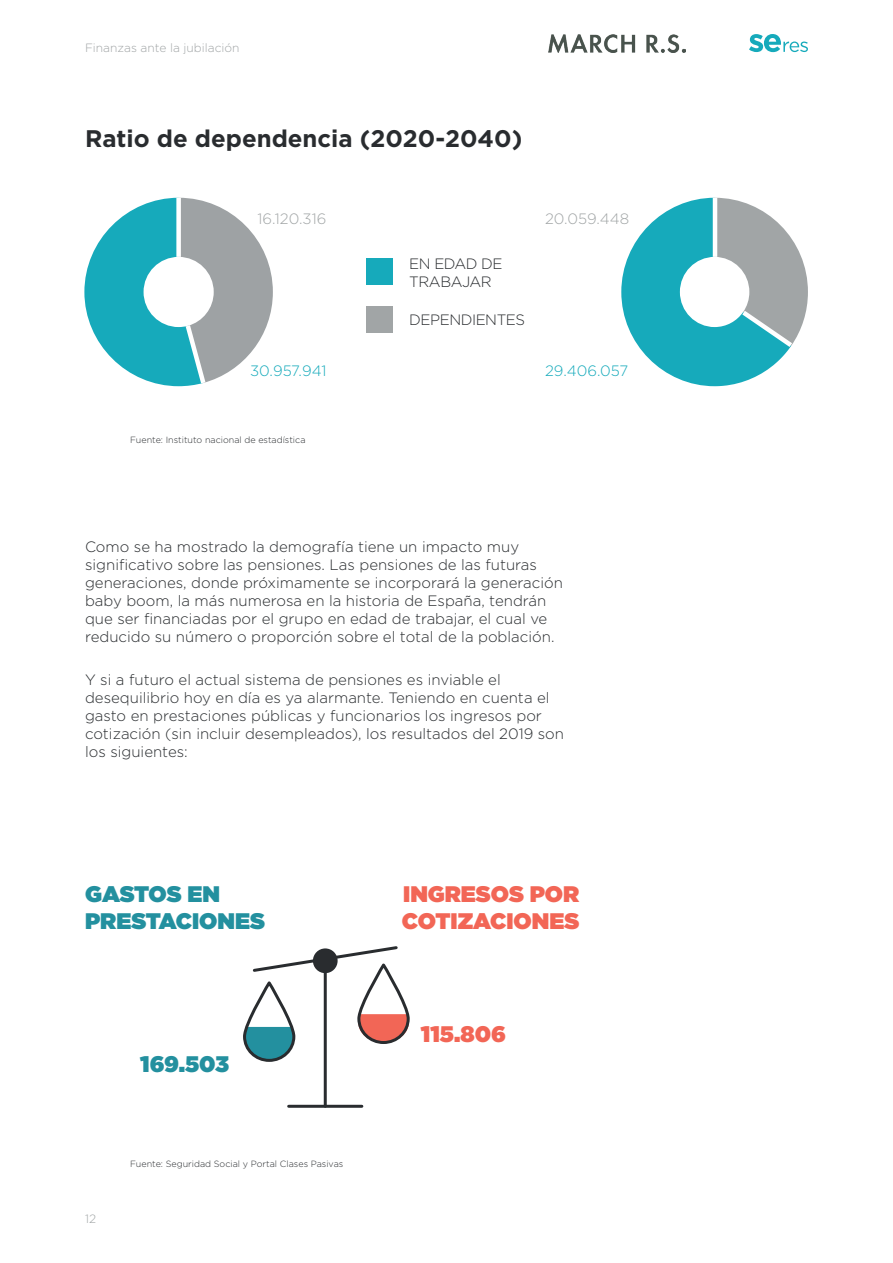
<style>
.page{position:relative;width:893px;height:1263px;background:#fff}
.page>*{position:absolute;margin:0;border:0;box-sizing:border-box;transform-origin:0 0}
.t1{font:700 24px "Gotham";color:#292c2f}
.t2{font:900 22.5px/27px "Gotham";color:#f26656}
.t3{font:900 22.5px/27px "Gotham";color:#23909f}
.t4{font:300 15px/18px "Gotham";color:#292c2f}
.t5{font:300 15px/18px "Gotham";letter-spacing:-.03em;color:#292c2f}
.t6{font:300 15px "Gotham";color:#16aabb}
.t7{font:300 15px "Gotham";color:#a1a5a6}
.t8{font:300 12px "Gotham";color:#a1a5a6}
.t9{font:300 9px "Gotham";color:#292c2f}
</style>
<div class="page">
<svg style="left:749px;top:34px;width:59px;height:18px"></svg>
<img style="left:549px;top:34px;width:136px;height:18px">
<svg style="left:247px;top:946px;width:159px;height:162px"></svg>
<hr style="left:289px;top:1105px;width:73px;height:3px;background:#292c2f">
<div style="left:357px;top:963px;width:53px;height:81px;border:3px solid #292c2f;border-radius:24px"></div>
<div style="left:243px;top:981px;width:52px;height:81px;border:3px solid #292c2f;border-radius:24px"></div>
<svg style="left:621px;top:198px;width:187px;height:188px"></svg>
<div style="left:366px;top:258px;width:26px;height:27px;background:#16aabb"></div>
<div style="left:366px;top:306px;width:26px;height:27px;background:#a1a5a6"></div>
<svg style="left:84px;top:198px;width:189px;height:189px"></svg>
<p class="t8" style="left:85px;top:40px;width:156px">Finanzas ante la jubilación</p>
<h1 class="t1" style="left:85px;top:122px;width:439px">Ratio de dependencia (2020-2040)</h1>
<p class="t7" style="left:258px;top:209px;width:70px">16.120.316</p>
<p class="t7" style="left:545px;top:209px;width:86px">20.059.448</p>
<p class="t5" style="left:409px;top:254px;width:95px">EN EDAD DE<br>TRABAJAR</p>
<p class="t5" style="left:409px;top:311px;width:117px">DEPENDIENTES</p>
<p class="t6" style="left:250px;top:361px;width:78px">30.957.941</p>
<p class="t6" style="left:545px;top:361px;width:85px">29.406.057</p>
<p class="t9" style="left:130px;top:434px;width:177px">Fuente: Instituto nacional de estadística</p>
<p class="t4" style="left:85px;top:537px;width:479px">Como se ha mostrado la demografía tiene un impacto muy significativo sobre las pensiones. Las pensiones de las futuras generaciones, donde próximamente se incorporará la generación baby boom, la más numerosa en la historia de España, tendrán que ser financiadas por el grupo en edad de trabajar, el cual ve reducido su número o proporción sobre el total de la población.</p>
<p class="t4" style="left:85px;top:670px;width:481px">Y si a futuro el actual sistema de pensiones es inviable el desequilibrio hoy en día es ya alarmante. Teniendo en cuenta el gasto en prestaciones públicas y funcionarios los ingresos por cotización (sin incluir desempleados), los resultados del 2019 son los siguientes:</p>
<h2 class="t3" style="left:85px;top:880px;width:181px">GASTOS EN<br>PRESTACIONES</h2>
<h2 class="t2" style="left:402px;top:880px;width:179px">INGRESOS POR<br>COTIZACIONES</h2>
<p class="t8" style="left:85px;top:1211px;width:13px">12</p>
<h2 class="t3" style="left:140px;top:1050px;width:90px">169.503</h2>
<p class="t9" style="left:130px;top:1158px;width:215px">Fuente: Seguridad Social y Portal Clases Pasivas</p>
<h2 class="t2" style="left:421px;top:1020px;width:87px">115.806</h2>
</div>
